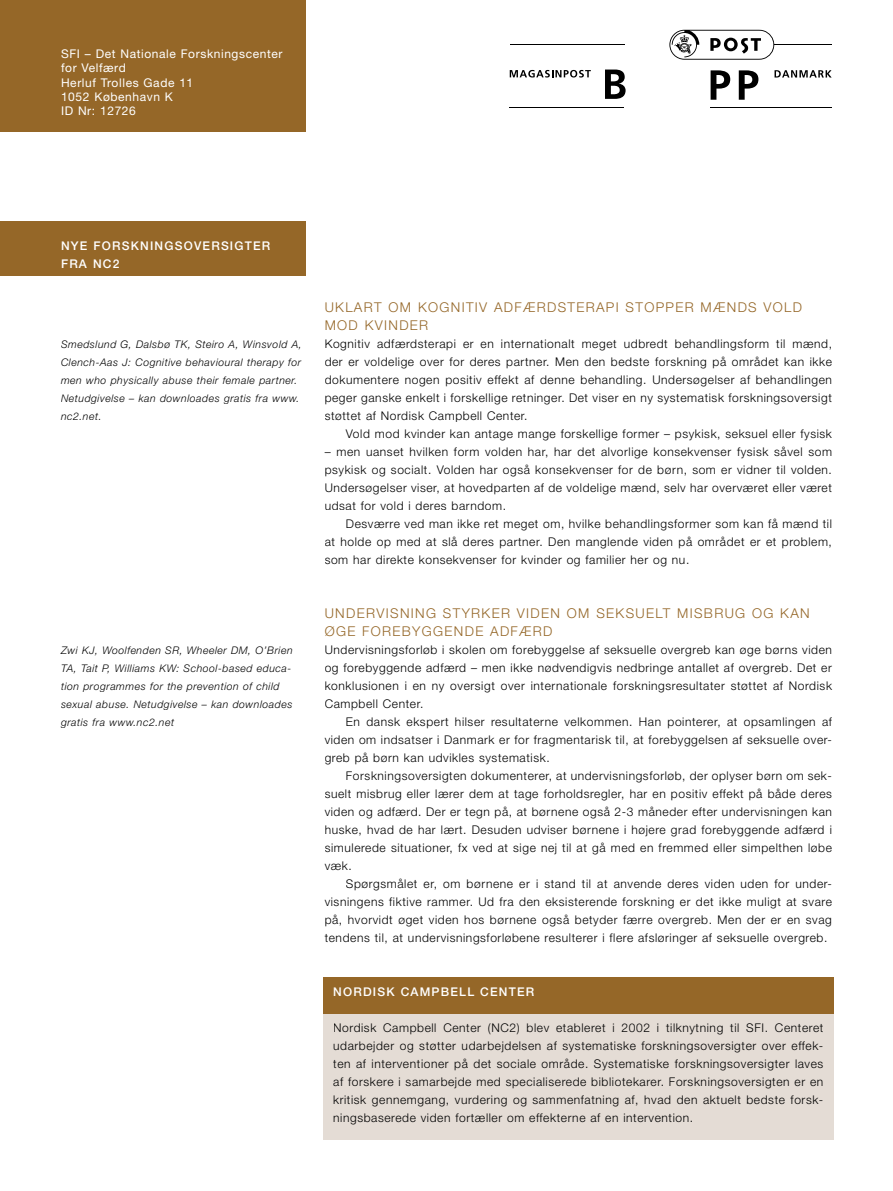
<style>
.page{position:relative;width:893px;height:1191px;background:#fff}
.page>*{position:absolute;margin:0;border:0;box-sizing:border-box;transform-origin:0 0}
.t1{font:300 13.5px/18px "Helvetica Neue";letter-spacing:.1em;color:#956728}
.t2{font:300 12px/18px "Helvetica Neue";letter-spacing:.05em;color:#000;text-align:justify}
.t3{font:12px/14.4px "Helvetica Neue";letter-spacing:.05em;color:#fff}
.t4{font:500 12px/18px "Helvetica Neue";letter-spacing:.1em;color:#fff}
.t5{font:italic 300 10.5px/18px "Helvetica Neue";letter-spacing:.05em;color:#000}
</style>
<div class="page">
<div style="left:323px;top:978px;width:510px;height:162px;background:#e4dcd5"></div>
<div style="left:323px;top:978px;width:510px;height:36px;background:#956728"></div>
<div style="left:0;top:0;width:306px;height:132px;background:#956728"></div>
<svg style="left:605px;top:70px;width:21px;height:29px"></svg>
<svg style="left:510px;top:70px;width:81px;height:7px"></svg>
<svg style="left:774px;top:70px;width:58px;height:8px"></svg>
<hr style="left:774px;top:44px;width:58px;height:1px;background:#000">
<hr style="left:710px;top:107px;width:122px;height:1px;background:#000">
<hr style="left:510px;top:44px;width:114px;height:1px;background:#000">
<hr style="left:510px;top:107px;width:114px;height:1px;background:#000">
<svg style="left:711px;top:70px;width:19px;height:30px"></svg>
<svg style="left:739px;top:70px;width:19px;height:30px"></svg>
<svg style="left:669px;top:30px;width:105px;height:30px"></svg>
<div style="left:0;top:222px;width:306px;height:54px;background:#956728"></div>
<p class="t3" style="left:61px;top:46px;width:223px">SFI – Det Nationale Forskningscenter for Velfærd<br>Herluf Trolles Gade 11<br>1052 København K<br>ID Nr: 12726</p>
<p class="t4" style="left:61px;top:237px;width:211px">NYE FORSKNINGSOVERSIGTER<br>FRA NC2</p>
<p class="t5" style="left:61px;top:335px;width:242px">Smedslund G, Dalsbø TK, Steiro A, Winsvold A, Clench-Aas J: Cognitive behavioural therapy for men who physically abuse their female partner.<br>Netudgivelse – kan downloades gratis fra www. nc2.net.</p>
<p class="t5" style="left:61px;top:641px;width:233px">Zwi KJ, Woolfenden SR, Wheeler DM, O’Brien TA, Tait P, Williams KW: School-based educa&shy;tion programmes for the prevention of child sexual abuse. Netudgivelse – kan downloades gratis fra www.nc2.net</p>
<p class="t1" style="left:325px;top:297px;width:479px">UKLART OM KOGNITIV ADFÆRDSTERAPI STOPPER MÆNDS VOLD<br>MOD KVINDER</p>
<p class="t2" style="left:325px;top:334px;width:509px">Kognitiv adfærdsterapi er en internationalt meget udbredt behandlingsform til mænd, der er voldelige over for deres partner. Men den bedste forskning på området kan ikke dokumentere nogen positiv effekt af denne behandling. Undersøgelser af behandlingen peger ganske enkelt i forskellige retninger. Det viser en ny systematisk forskningsoversigt støttet af Nordisk Campbell Center.</p>
<p class="t2" style="left:346px;top:424px;width:487px">Vold mod kvinder kan antage mange forskellige former – psykisk, seksuel eller fysisk</p>
<p class="t2" style="left:325px;top:442px;width:509px">– men uanset hvilken form volden har, har det alvorlige konsekvenser fysisk såvel som psykisk og socialt. Volden har også konsekvenser for de børn, som er vidner til volden.<br>Undersøgelser viser, at hovedparten af de voldelige mænd, selv har overværet eller været udsat for vold i deres barndom.</p>
<p class="t2" style="left:325px;top:514px;width:509px;text-indent:21px">Desværre ved man ikke ret meget om, hvilke behandlingsformer som kan få mænd til at holde op med at slå deres partner. Den manglende viden på området er et problem, som har direkte konsekvenser for kvinder og familier her og nu.</p>
<p class="t1" style="left:325px;top:603px;width:487px">UNDERVISNING STYRKER VIDEN OM SEKSUELT MISBRUG OG KAN<br>ØGE FOREBYGGENDE ADFÆRD</p>
<p class="t2" style="left:325px;top:640px;width:509px">Undervisningsforløb i skolen om forebyggelse af seksuelle overgreb kan øge børns viden og forebyggende adfærd – men ikke nødvendigvis nedbringe antallet af overgreb. Det er konklusionen i en ny oversigt over internationale forskningsresultater støttet af Nordisk Campbell Center.</p>
<p class="t2" style="left:325px;top:712px;width:509px;text-indent:21px">En dansk ekspert hilser resultaterne velkommen. Han pointerer, at opsamlingen af viden om indsatser i Danmark er for fragmentarisk til, at forebyggelsen af seksuelle over&shy;greb på børn kan udvikles systematisk.</p>
<p class="t2" style="left:325px;top:766px;width:509px;text-indent:21px">Forskningsoversigten dokumenterer, at undervisningsforløb, der oplyser børn om sek&shy;suelt misbrug eller lærer dem at tage forholdsregler, har en positiv effekt på både deres viden og adfærd. Der er tegn på, at børnene også 2-3 måneder efter undervisningen kan huske, hvad de har lært. Desuden udviser børnene i højere grad forebyggende adfærd i simulerede situationer, fx ved at sige nej til at gå med en fremmed eller simpelthen løbe væk.</p>
<p class="t2" style="left:325px;top:874px;width:509px;text-indent:21px">Spørgsmålet er, om børnene er i stand til at anvende deres viden uden for under&shy;visningens fiktive rammer. Ud fra den eksisterende forskning er det ikke muligt at svare på, hvorvidt øget viden hos børnene også betyder færre overgreb. Men der er en svag tendens til, at undervisningsforløbene resulterer i flere afsløringer af seksuelle overgreb.</p>
<p class="t4" style="left:333px;top:982px;width:203px">NORDISK CAMPBELL CENTER</p>
<p class="t2" style="left:333px;top:1018px;width:492px">Nordisk Campbell Center (NC2) blev etableret i 2002 i tilknytning til SFI. Centeret udarbejder og støtter udarbejdelsen af systematiske forskningsoversigter over effek&shy;ten af interventioner på det sociale område. Systematiske forskningsoversigter laves af forskere i samarbejde med specialiserede bibliotekarer. Forskningsoversigten er en kritisk gennemgang, vurdering og sammenfatning af, hvad den aktuelt bedste forsk&shy;ningsbaserede viden fortæller om effekterne af en intervention.</p>
</div>
